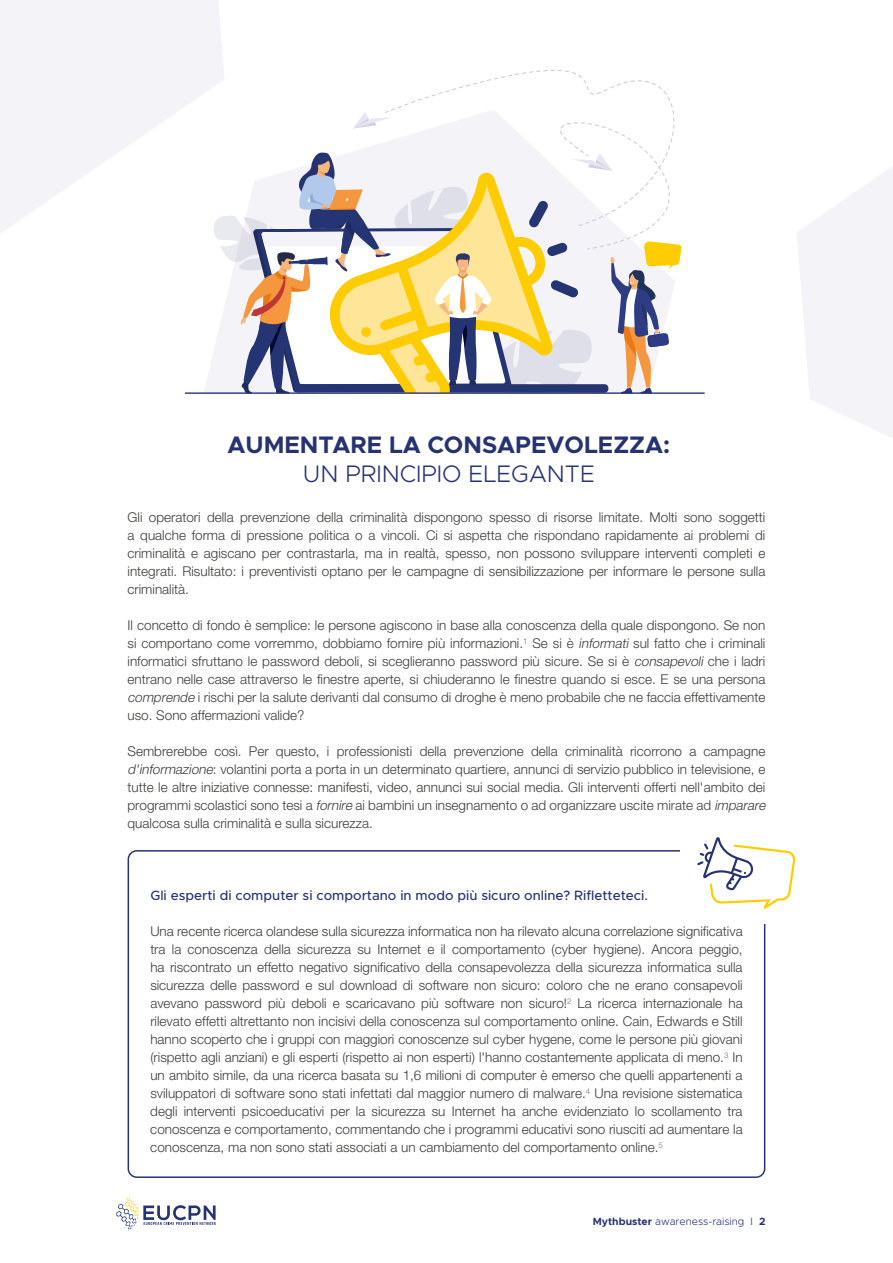
<style>
.page{position:relative;width:893px;height:1263px;background:#fff}
.page>*{position:absolute;margin:0;border:0;box-sizing:border-box;transform-origin:0 0}
.t1{font:700 24px "Metropolis";color:#273371}
.t2{font:300 24px "Metropolis";color:#273371}
.t3{font:300 13.5px/18px "Helvetica Neue LT Pro";color:#3c3c3b;text-align:justify}
.t4{font:500 13.5px "Metropolis";color:#273371}
.t5{font:300 10.5px "Metropolis";color:#273371}
.s1{font-style:italic}
.s2{font-weight:700}
</style>
<div class="page">
<svg style="left:116px;top:1197px;width:100px;height:34px"></svg>
<hr style="left:185px;top:392px;width:520px;height:2px;background:#253472">
<svg style="left:214px;top:112px;width:477px;height:282px"></svg>
<svg style="left:385px;top:70px;width:306px;height:157px"></svg>
<div style="left:128px;top:850px;width:637px;height:328px;border:2px solid #273371;border-radius:9px"></div>
<div style="left:681px;top:821px;width:128px;height:103px;background:#fff"></div>
<svg style="left:697px;top:837px;width:99px;height:72px"></svg>
<svg style="left:797px;top:167px;width:96px;height:271px"></svg>
<svg style="left:0;top:0;width:225px;height:234px;fill:#f4f3f8"></svg>
<h1 class="t1" style="left:228px;top:429px;width:444px">AUMENTARE LA CONSAPEVOLEZZA:</h1>
<h1 class="t2" style="left:303px;top:458px;width:293px">UN PRINCIPIO ELEGANTE</h1>
<p class="t3" style="left:128px;top:508px;width:639px">Gli operatori della prevenzione della criminalità dispongono spesso di risorse limitate. Molti sono soggetti a qualche forma di pressione politica o a vincoli. Ci si aspetta che rispondano rapidamente ai problemi di criminalità e agiscano per contrastarla, ma in realtà, spesso, non possono sviluppare interventi completi e integrati. Risultato: i preventivisti optano per le campagne di sensibilizzazione per informare le persone sulla criminalità.</p>
<p class="t3" style="left:128px;top:616px;width:639px">Il concetto di fondo è semplice: le persone agiscono in base alla conoscenza della quale dispongono. Se non si comportano come vorremmo, dobbiamo fornire più informazioni.<sup>1</sup> Se si è <span class="s1">informati</span> sul fatto che i criminali informatici sfruttano le password deboli, si sceglieranno password più sicure. Se si è <span class="s1">consapevoli</span> che i ladri entrano nelle case attraverso le finestre aperte, si chiuderanno le finestre quando si esce. E se una persona <span class="s1">comprende</span> i rischi per la salute derivanti dal consumo di droghe è meno probabile che ne faccia effettivamente uso. Sono affermazioni valide?</p>
<p class="t3" style="left:128px;top:742px;width:642px;text-align:left">Sembrerebbe così. Per questo, i professionisti della prevenzione della criminalità ricorrono a campagne <span class="s1">d'informazione</span>: volantini porta a porta in un determinato quartiere, annunci di servizio pubblico in televisione, e tutte le altre iniziative connesse: manifesti, video, annunci sui social media. Gli interventi offerti nell'ambito dei programmi scolastici sono tesi a <span class="s1">fornire</span> ai bambini un insegnamento o ad organizzare uscite mirate ad <span class="s1">imparare </span>qualcosa sulla criminalità e sulla sicurezza.</p>
<p class="t4" style="left:150px;top:887px;width:499px">Gli esperti di computer si comportano in modo più sicuro online? Rifletteteci.</p>
<p class="t3" style="left:150px;top:922px;width:594px">Una recente ricerca olandese sulla sicurezza informatica non ha rilevato alcuna correlazione significativa tra la conoscenza della sicurezza su Internet e il comportamento (cyber hygiene). Ancora peggio, ha riscontrato un effetto negativo significativo della consapevolezza della sicurezza informatica sulla sicurezza delle password e sul download di software non sicuro: coloro che ne erano consapevoli avevano password più deboli e scaricavano più software non sicuro!<sup>2</sup> La ricerca internazionale ha rilevato effetti altrettanto non incisivi della conoscenza sul comportamento online. Cain, Edwards e Still hanno scoperto che i gruppi con maggiori conoscenze sul cyber hygene, come le persone più giovani (rispetto agli anziani) e gli esperti (rispetto ai non esperti) l'hanno costantemente applicata di meno.<sup>3</sup> In un ambito simile, da una ricerca basata su 1,6 milioni di computer è emerso che quelli appartenenti a sviluppatori di software sono stati infettati dal maggior numero di malware.<sup>4</sup> Una revisione sistematica degli interventi psicoeducativi per la sicurezza su Internet ha anche evidenziato lo scollamento tra conoscenza e comportamento, commentando che i programmi educativi sono riusciti ad aumentare la conoscenza, ma non sono stati associati a un cambiamento del comportamento online.<sup>5</sup></p>
<p class="t5" style="left:593px;top:1214px;width:174px"><span class="s2">Mythbuster</span> awareness-raising I <span class="s2">2</span></p>
</div>
